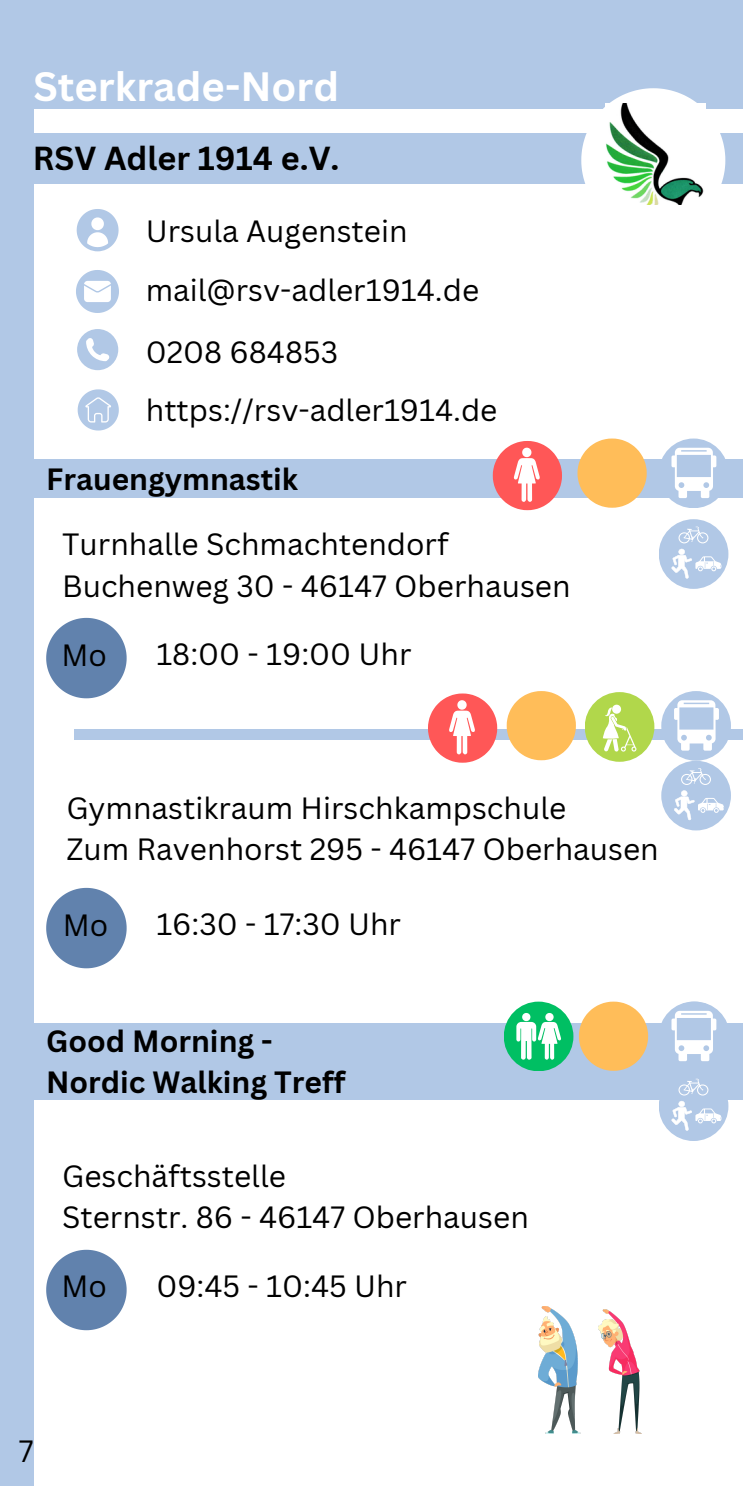
<style>
.page{position:relative;width:743px;height:1489px;background:#fff}
.page>*{position:absolute;margin:0;border:0;box-sizing:border-box;transform-origin:0 0}
.t1{font:700 40px "Canva Sans";color:#fff}
.t2{font:700 32.5px "Canva Sans";color:#000}
.t3{font:30px "Canva Sans";color:#000}
.t4{font:700 30px "Canva Sans";color:#000}
</style>
<div class="page">
<img style="left:538px;top:1306px;width:103px;height:128px">
<div style="left:0;top:0;width:33px;height:1485px;background:#b1c8e6"></div>
<div style="left:0;top:0;width:742px;height:109px;background:#b1c8e6"></div>
<div style="left:0;top:134px;width:742px;height:50px;background:#b1c8e6"></div>
<svg style="left:77px;top:209px;width:42px;height:42px"></svg>
<svg style="left:76px;top:270px;width:43px;height:43px"></svg>
<svg style="left:77px;top:329px;width:41px;height:41px"></svg>
<svg style="left:78px;top:389px;width:41px;height:41px"></svg>
<div style="left:20px;top:460px;width:722px;height:38px;background:#b1c8e6"></div>
<svg style="left:46px;top:618px;width:81px;height:80px"></svg>
<svg style="left:46px;top:888px;width:81px;height:80px"></svg>
<svg style="left:577px;top:438px;width:70px;height:70px"></svg>
<div style="left:74px;top:730px;width:668px;height:10px;background:#b1c8e6"></div>
<svg style="left:493px;top:441px;width:69px;height:69px"></svg>
<div style="left:659px;top:438px;width:69px;height:70px;background:#b1c8e6;border-radius:50%"></div>
<div style="left:659px;top:519px;width:69px;height:70px;background:#b1c8e6;border-radius:50%"></div>
<svg style="left:671px;top:448px;width:45px;height:50px"></svg>
<svg style="left:678px;top:527px;width:30px;height:16px"></svg>
<svg style="left:671px;top:549px;width:50px;height:30px"></svg>
<svg style="left:507px;top:691px;width:69px;height:69px"></svg>
<svg style="left:428px;top:693px;width:69px;height:70px"></svg>
<div style="left:661px;top:691px;width:70px;height:70px;background:#b1c8e6;border-radius:50%"></div>
<svg style="left:674px;top:700px;width:45px;height:51px"></svg>
<div style="left:661px;top:761px;width:70px;height:69px;background:#b1c8e6;border-radius:50%"></div>
<svg style="left:674px;top:768px;width:50px;height:52px"></svg>
<div style="left:22px;top:1023px;width:720px;height:76px;background:#b1c8e6"></div>
<svg style="left:579px;top:1001px;width:69px;height:70px"></svg>
<svg style="left:660px;top:1001px;width:70px;height:70px"></svg>
<svg style="left:46px;top:1250px;width:81px;height:80px"></svg>
<div style="left:585px;top:692px;width:69px;height:70px;background:#b1d74b;border-radius:50%"></div>
<svg style="left:603px;top:704px;width:33px;height:47px"></svg>
<div style="left:504px;top:1001px;width:69px;height:70px;background:#00bf63;border-radius:50%"></div>
<svg style="left:516px;top:1013px;width:45px;height:47px"></svg>
<div style="left:659px;top:1001px;width:69px;height:70px;background:#b1c8e6;border-radius:50%"></div>
<svg style="left:671px;top:1011px;width:45px;height:50px"></svg>
<div style="left:659px;top:1071px;width:69px;height:70px;background:#b1c8e6;border-radius:50%"></div>
<svg style="left:678px;top:1079px;width:30px;height:16px"></svg>
<svg style="left:671px;top:1101px;width:50px;height:30px"></svg>
<svg style="left:581px;top:88px;width:144px;height:96px"></svg>
<img style="left:605px;top:104px;width:101px;height:101px">
<p class="t1" style="left:33px;top:58px;width:307px">Sterkrade-Nord</p>
<p class="t2" style="left:33px;top:136px;width:308px">RSV Adler 1914 e.V.</p>
<p class="t3" style="left:146px;top:210px;width:263px">Ursula Augenstein</p>
<p class="t3" style="left:146px;top:269px;width:335px">mail@rsv-adler1914.de</p>
<p class="t3" style="left:146px;top:331px;width:194px">0208 684853</p>
<p class="t3" style="left:146px;top:389px;width:353px">https://rsv-adler1914.de</p>
<p class="t4" style="left:46px;top:458px;width:253px">Frauengymnastik</p>
<p class="t3" style="left:62px;top:523px;width:388px">Turnhalle Schmachtendorf</p>
<p class="t3" style="left:62px;top:564px;width:510px">Buchenweg 30 - 46147 Oberhausen</p>
<p class="t3" style="left:61px;top:634px;width:47px">Mo</p>
<p class="t3" style="left:156px;top:633px;width:257px">18:00 - 19:00 Uhr</p>
<p class="t3" style="left:66px;top:787px;width:501px">Gymnastikraum Hirschkampschule</p>
<p class="t3" style="left:66px;top:828px;width:594px">Zum Ravenhorst 295 - 46147 Oberhausen</p>
<p class="t3" style="left:63px;top:904px;width:47px">Mo</p>
<p class="t3" style="left:156px;top:903px;width:246px">16:30 - 17:30 Uhr</p>
<p class="t4" style="left:46px;top:1020px;width:228px">Good Morning -</p>
<p class="t4" style="left:46px;top:1061px;width:301px">Nordic Walking Treff</p>
<p class="t3" style="left:62px;top:1155px;width:225px">Geschäftsstelle</p>
<p class="t3" style="left:62px;top:1196px;width:468px">Sternstr. 86 - 46147 Oberhausen</p>
<p class="t3" style="left:61px;top:1265px;width:47px">Mo</p>
<p class="t3" style="left:156px;top:1265px;width:252px">09:45 - 10:45 Uhr</p>
<p class="t3" style="left:19px;top:1430px;width:16px">7</p>
</div>
